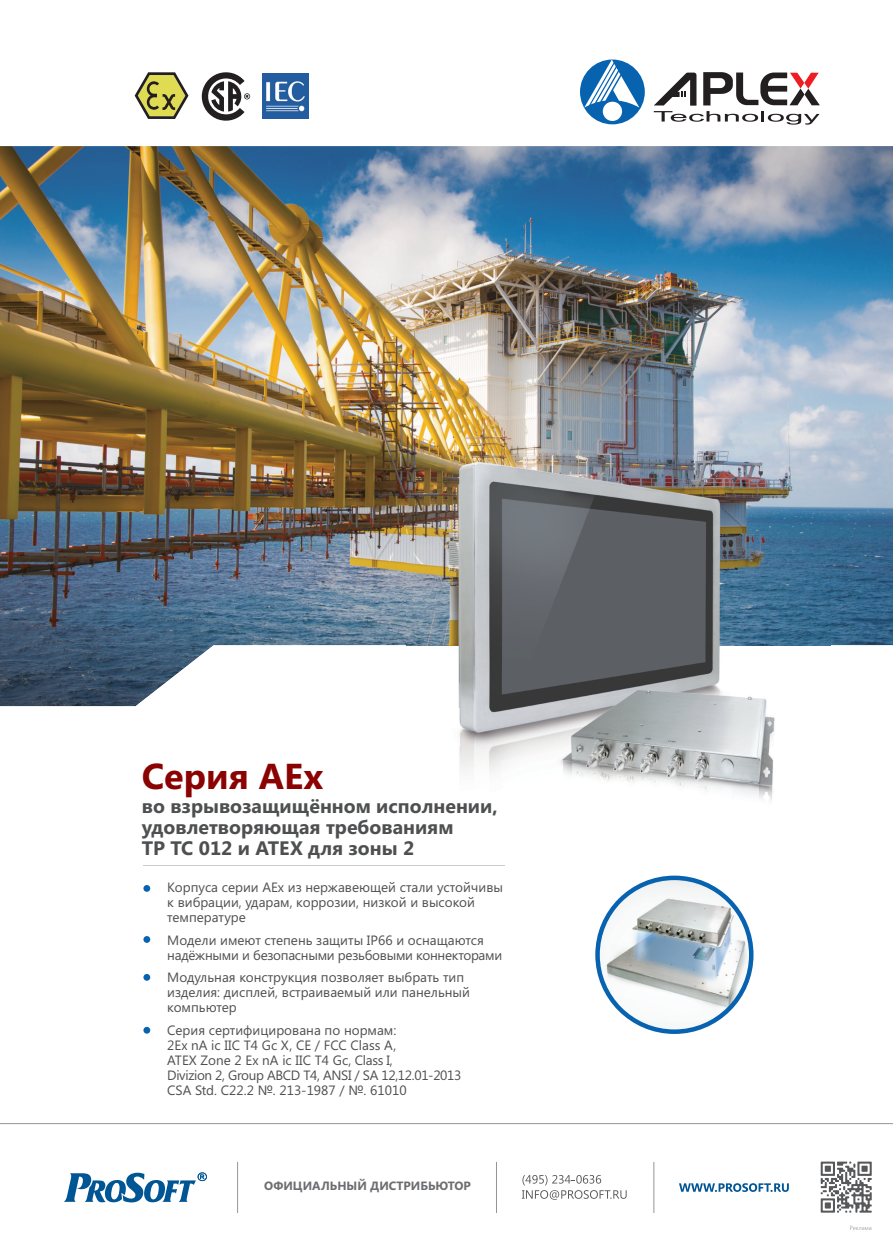
<style>
.page{position:relative;width:893px;height:1251px;background:#fff}
.page>*{position:absolute;margin:0;border:0;box-sizing:border-box;transform-origin:0 0}
.t1{font:700 36px "Segoe UI";color:#8b0202}
.t2{font:700 19.5px/21px "Segoe UI";color:#4e4f50}
.t3{font:13.5px/15px "Segoe UI";color:#4e4f50}
.t4{font:13.5px/15px "Segoe UI";letter-spacing:-.02em;color:#4e4f50}
.t5{font:700 12px "Segoe UI";color:#6c6d70}
.s1{color:#4f4f51}
</style>
<div class="page">
<img style="left:0;top:146px;width:893px;height:560px">
<hr style="left:0;top:1122px;width:893px;height:1px;background:#939598">
<svg style="left:64px;top:1172px;width:143px;height:30px"></svg>
<svg style="left:522px;top:1175px;width:105px;height:24px"></svg>
<svg style="left:679px;top:1183px;width:110px;height:8px"></svg>
<hr style="left:496px;top:1161px;width:1px;height:51px;background:#939598">
<hr style="left:654px;top:1161px;width:1px;height:51px;background:#939598">
<hr style="left:237px;top:1161px;width:1px;height:51px;background:#939598">
<svg style="left:850px;top:1225px;width:21px;height:4px"></svg>
<svg style="left:821px;top:1161px;width:51px;height:51px"></svg>
<div style="left:580px;top:59px;width:65px;height:65px;background:#0762b0;border-radius:50%"></div>
<svg style="left:584px;top:60px;width:55px;height:61px"></svg>
<svg style="left:654px;top:72px;width:166px;height:53px"></svg>
<svg style="left:135px;top:72px;width:53px;height:47px"></svg>
<img style="left:262px;top:73px;width:46px;height:45px">
<img style="left:407px;top:455px;width:423px;height:346px">
<img style="left:407px;top:798px;width:91px;height:3px">
<svg style="left:595px;top:875px;width:158px;height:158px"></svg>
<svg style="left:143px;top:884px;width:7px;height:7px"></svg>
<svg style="left:143px;top:935px;width:7px;height:7px"></svg>
<svg style="left:143px;top:973px;width:7px;height:7px"></svg>
<svg style="left:143px;top:1026px;width:7px;height:7px"></svg>
<svg style="left:202px;top:72px;width:48px;height:49px"></svg>
<hr style="left:143px;top:865px;width:362px;height:1px;background:#cbccce">
<h1 class="t1" style="left:142px;top:750px;width:183px">Cерия AEx</h1>
<h2 class="t2" style="left:142px;top:794px;width:357px">во взрывозащищённом исполне<span class="s1">ни</span>и, удовлетворяющая требованиям<br>ТР ТС 012 и ATEX для зоны 2</h2>
<p class="t3" style="left:167px;top:878px;width:337px">Корпуса серии AEx из нержавеющей стали устойчивы к вибрации, ударам, коррозии, низкой и высокой температуре</p>
<p class="t4" style="left:167px;top:931px;width:336px">Модели имеют степень защиты IP66 и оснащаются надёжными и безопасными резьбовыми коннекторами</p>
<p class="t3" style="left:167px;top:968px;width:304px">Модульная конструкция позволяет выбрать тип изделия: дисплей, встраиваемый или панельный компьютер</p>
<p class="t3" style="left:167px;top:1021px;width:296px">Серия сертифицирована по нормам:<br>2Ex nA ic IIC T4 Gc X, CE / FCC Class A,<br>ATEX Zone 2 Ex nA ic IIC T4 Gc, Class I,<br>Divizion 2, Group ABCD T4, ANSI / SA 12,12.01-2013<br>CSA Std. C22.2 №. 213-1987 / №. 61010</p>
<p class="t5" style="left:264px;top:1176px;width:208px">ОФИЦИАЛЬНЫЙ ДИСТРИБЬЮТОР</p>
</div>
